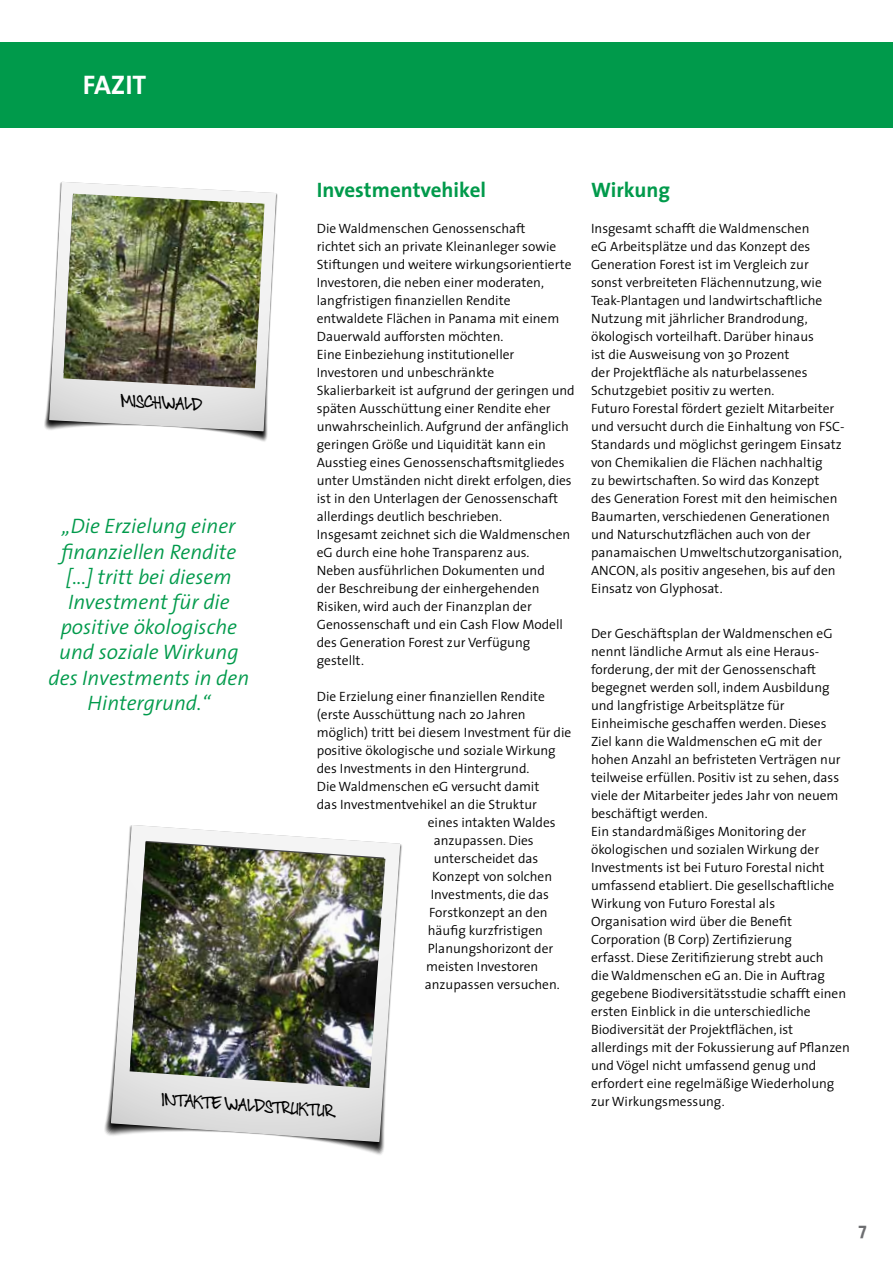
<style>
.page{position:relative;width:893px;height:1263px;background:#fff}
.page>*{position:absolute;margin:0;border:0;box-sizing:border-box;transform-origin:0 0}
.t1{font:700 27px "The Sans";color:#fff}
.t2{font:italic 300 21px/25.2px "The Sans";color:#009a4b;text-align:center}
.t3{font:700 21px "The Sans";color:#009a4b}
.t4{font:700 18px "The Sans";color:#6d6e71}
.t5{font:300 13.5px/18px "The Sans";color:#000}
.t6{font:13.5px "oezicomix";color:#000}
</style>
<div class="page">
<div style="left:0;top:43px;width:893px;height:85px;background:#009a4b"></div>
<svg style="left:49px;top:182px;width:227px;height:249px"></svg>
<img style="left:63px;top:194px;width:202px;height:194px">
<svg style="left:111px;top:825px;width:289px;height:317px"></svg>
<svg style="left:145px;top:841px;width:239px;height:1px"></svg>
<img style="left:130px;top:842px;width:255px;height:246px">
<h1 class="t1" style="left:83px;top:68px;width:65px">Fazi t</h1>
<p class="t6" style="left:121px;top:394px;width:83px;rotate:3deg">Mischwald</p>
<h2 class="t2" style="left:48px;top:514px;width:202px">„Die Erzielung einer finanziellen Rendite [...] tritt bei diesem<br>Investment für die positive ökologische und soziale Wirkung des Investments in den<br>Hintergrund.“</h2>
<h2 class="t3" style="left:317px;top:177px;width:171px">Investmentvehikel</h2>
<p class="t5" style="left:317px;top:220px;width:260px">Die Waldmenschen Genossenschaft<br>richtet sich an private Kleinanleger sowie Stiftungen und weitere wirkungsorientierte Investoren, die neben einer moderaten, langfristigen finanziellen Rendite entwaldete Flächen in Panama mit einem Dauerwald aufforsten möchten.<br>Eine Einbeziehung institutioneller Investoren und unbeschränkte Skalierbarkeit ist aufgrund der geringen und späten Ausschüttung einer Rendite eher unwahrscheinlich. Aufgrund der anfänglich geringen Größe und Liquidität kann ein Ausstieg eines Genossenschaftsmitgliedes unter Umständen nicht direkt erfolgen, dies ist in den Unterlagen der Genossenschaft allerdings deutlich beschrieben.<br>Insgesamt zeichnet sich die Waldmenschen eG durch eine hohe Transparenz aus.<br>Neben ausführlichen Dokumenten und<br>der Beschreibung der einhergehenden Risiken, wird auch der Finanzplan der Genossenschaft und ein Cash Flow Modell des Generation Forest zur Verfügung gestellt.</p>
<p class="t5" style="left:317px;top:688px;width:230px">Die Erzielung einer finanziellen Rendite</p>
<p class="t5" style="left:317px;top:706px;width:210px">(erste Ausschüttung nach 20 Jahren</p>
<p class="t5" style="left:317px;top:723px;width:256px">möglich) tritt bei diesem Investment für die</p>
<p class="t5" style="left:317px;top:741px;width:241px">positive ökologische und soziale Wirkung</p>
<p class="t5" style="left:317px;top:759px;width:214px">des Investments in den Hintergrund.</p>
<p class="t5" style="left:317px;top:777px;width:224px">Die Waldmenschen eG versucht damit</p>
<p class="t5" style="left:317px;top:795px;width:222px">das Investmentvehikel an die Struktur</p>
<p class="t5" style="left:428px;top:813px;width:129px">eines intakten Waldes</p>
<p class="t5" style="left:434px;top:831px;width:101px">anzupassen. Dies</p>
<p class="t5" style="left:434px;top:849px;width:106px">unterscheidet das</p>
<p class="t5" style="left:432px;top:867px;width:121px">Konzept von solchen</p>
<p class="t5" style="left:431px;top:885px;width:120px">Investments, die das</p>
<p class="t5" style="left:429px;top:903px;width:120px">Forstkonzept an den</p>
<p class="t5" style="left:428px;top:921px;width:117px">häufig kurzfristigen</p>
<p class="t5" style="left:428px;top:939px;width:127px">Planungshorizont der</p>
<p class="t5" style="left:426px;top:957px;width:114px">meisten Investoren</p>
<p class="t5" style="left:425px;top:975px;width:136px">anzupassen versuchen.</p>
<p class="t6" style="left:162px;top:1092px;width:174px;rotate:4deg">Intakte WaldstruktuR</p>
<h2 class="t3" style="left:591px;top:176px;width:81px">Wirkung</h2>
<p class="t5" style="left:591px;top:220px;width:255px">Insgesamt schafft die Waldmenschen<br>eG Arbeitsplätze und das Konzept des Generation Forest ist im Vergleich zur<br>sonst verbreiteten Flächennutzung, wie Teak-Plantagen und landwirtschaftliche Nutzung mit jährlicher Brandrodung, ökologisch vorteilhaft. Darüber hinaus<br>ist die Ausweisung von 30 Prozent<br>der Projektfläche als naturbelassenes Schutzgebiet positiv zu werten.<br>Futuro Forestal fördert gezielt Mitarbeiter und versucht durch die Einhaltung von FSC-Standards und möglichst geringem Einsatz von Chemikalien die Flächen nachhaltig<br>zu bewirtschaften. So wird das Konzept<br>des Generation Forest mit den heimischen Baumarten, verschiedenen Generationen und Naturschutzflächen auch von der panamaischen Umweltschutzorganisation, ANCON, als positiv angesehen, bis auf den Einsatz von Glyphosat.</p>
<p class="t5" style="left:591px;top:625px;width:260px">Der Geschäftsplan der Waldmenschen eG nennt ländliche Armut als eine Heraus&shy;forderung, der mit der Genossenschaft begegnet werden soll, indem Ausbildung und langfristige Arbeitsplätze für Einheimische geschaffen werden. Dieses Ziel kann die Waldmenschen eG mit der hohen Anzahl an befristeten Verträgen nur teilweise erfüllen. Positiv ist zu sehen, dass viele der Mitarbeiter jedes Jahr von neuem beschäftigt werden.<br>Ein standardmäßiges Monitoring der ökologischen und sozialen Wirkung der Investments ist bei Futuro Forestal nicht umfassend etabliert. Die gesellschaftliche Wirkung von Futuro Forestal als Organisation wird über die Benefit Corporation (B Corp) Zertifizierung<br>erfasst. Diese Zeritifizierung strebt auch<br>die Waldmenschen eG an. Die in Auftrag gegebene Biodiversitätsstudie schafft einen ersten Einblick in die unterschiedliche Biodiversität der Projektflächen, ist allerdings mit der Fokussierung auf Pflanzen und Vögel nicht umfassend genug und erfordert eine regelmäßige Wiederholung zur Wirkungsmessung.</p>
<h3 class="t4" style="left:859px;top:1217px;width:10px">7</h3>
</div>
